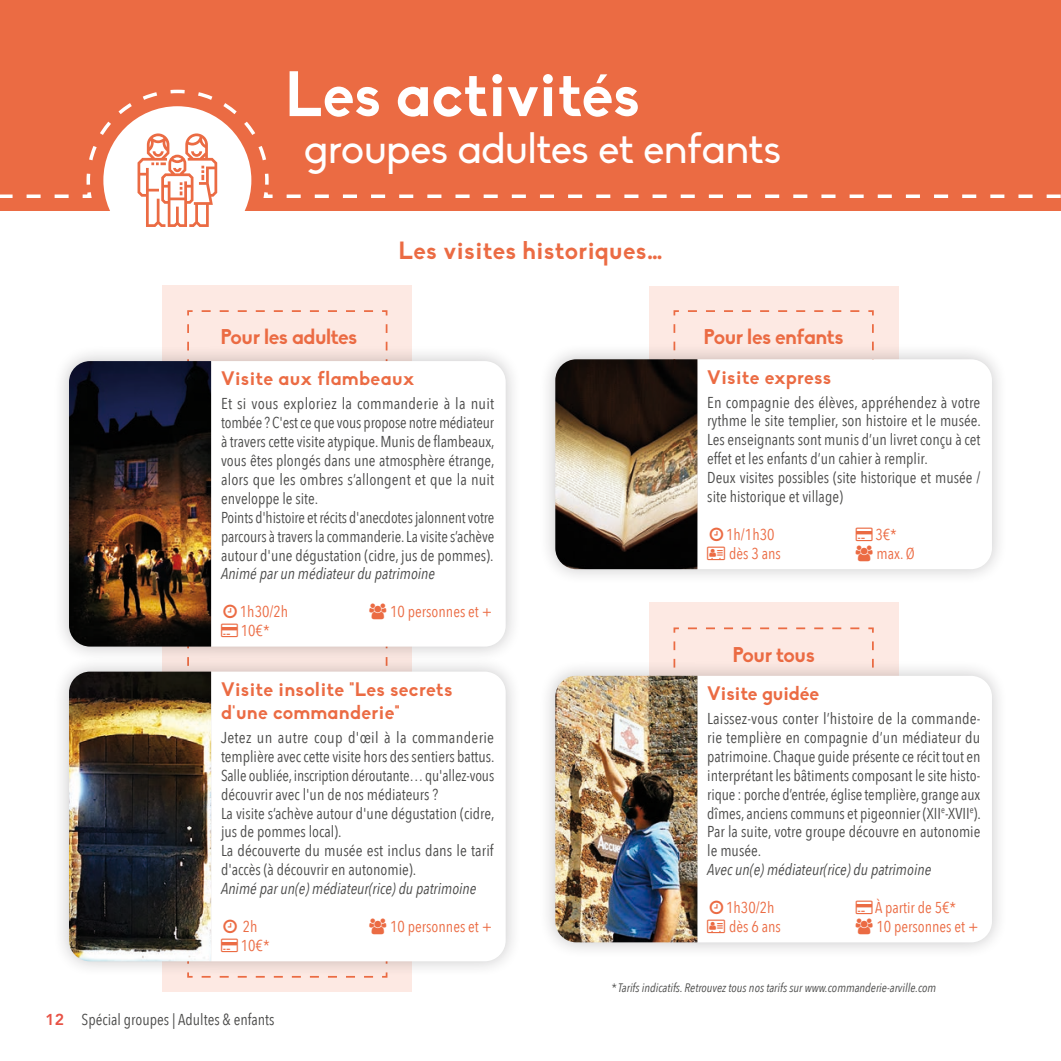
<style>
.page{position:relative;width:1061px;height:1061px;background:#fff}
.page>*{position:absolute;margin:0;border:0;box-sizing:border-box;transform-origin:0 0}
._04_TITRE_GRAND_2{font:700 63px "Biko";color:#fff}
._04_TITRE_GRAND_2-2{font:42px "Biko";color:#fff}
._04_TITRE_GRAND_2-3{font:700 24.5px "Biko";letter-spacing:.02em;color:#eb6b43}
._04_TITRE_GRAND_2-4{font:700 21px "Biko";letter-spacing:-.02em;color:#eb6b43}
._04_TITRE_GRAND_2-5{font:700 19.25px/23.1px "Biko";letter-spacing:.02em;color:#eb6b43}
._04_TITRE_GRAND_2-6{font:700 19.25px "Biko";color:#eb6b43}
._00_Txt_Courant{font:15.75px/18.9px "Avenir Next Condensed";color:#4a4a49;text-align:justify}
._00_Txt_Courant-2{font:italic 15.75px "Avenir Next Condensed";color:#4a4a49}
._00_Txt_Courant-3{font:15.75px "Avenir Next Condensed";color:#eb6b43}
._00_Txt_Courant-4{font:italic 12.25px "Avenir Next Condensed";color:#4a4a49}
.s1{font-family:"Avenir";font-weight:800;color:#e85245}
</style>
<div class="page">
<div style="left:649px;top:286px;width:249px;height:234px;background:#fde9e3"></div>
<div style="left:649px;top:603px;width:249px;height:236px;background:#fde9e3"></div>
<div style="left:162px;top:286px;width:250px;height:706px;background:#fde9e3"></div>
<svg style="left:673px;top:310px;width:201px;height:32px"></svg>
<svg style="left:673px;top:627px;width:201px;height:32px"></svg>
<div style="left:0;top:0;width:1061px;height:210px;background:#eb6b43"></div>
<svg style="left:0;top:194px;width:1061px;height:4px"></svg>
<div style="left:538px;top:659px;width:470px;height:300px;background:#1a171c;opacity:.25"></div>
<svg style="left:697px;top:676px;width:295px;height:266px"></svg>
<img style="left:555px;top:676px;width:142px;height:266px">
<div style="left:538px;top:342px;width:470px;height:244px;background:#1a171c;opacity:.25"></div>
<div style="left:697px;top:359px;width:295px;height:210px;background:#fff"></div>
<img style="left:555px;top:359px;width:142px;height:210px">
<div style="left:52px;top:344px;width:470px;height:319px;background:#1a171c;opacity:.25"></div>
<div style="left:211px;top:361px;width:295px;height:285px;background:#fff"></div>
<img style="left:69px;top:361px;width:142px;height:285px">
<div style="left:52px;top:655px;width:470px;height:322px;background:#1a171c;opacity:.25"></div>
<div style="left:211px;top:671px;width:295px;height:290px;background:#fff"></div>
<img style="left:69px;top:671px;width:142px;height:290px">
<svg style="left:85px;top:89px;width:184px;height:138px"></svg>
<svg style="left:707px;top:900px;width:18px;height:33px"></svg>
<svg style="left:855px;top:900px;width:17px;height:34px"></svg>
<svg style="left:707px;top:527px;width:18px;height:33px"></svg>
<svg style="left:855px;top:527px;width:17px;height:34px"></svg>
<svg style="left:223px;top:605px;width:14px;height:13px"></svg>
<svg style="left:221px;top:624px;width:17px;height:13px"></svg>
<svg style="left:221px;top:919px;width:17px;height:33px"></svg>
<svg style="left:369px;top:324px;width:18px;height:639px;background:#fdfbfb"></svg>
<p class="_04_TITRE_GRAND_2" style="left:285px;top:56px;width:357px">Les activités</p>
<p class="_04_TITRE_GRAND_2-2" style="left:304px;top:125px;width:478px">groupes adultes et enfants</p>
<p class="_04_TITRE_GRAND_2-4" style="left:220px;top:324px;width:139px">Pour les adultes</p>
<p class="_04_TITRE_GRAND_2-3" style="left:398px;top:236px;width:266px">Les visites historiques…</p>
<p class="_04_TITRE_GRAND_2-5" style="left:221px;top:367px;width:195px">Visite aux flambeaux</p>
<p class="_00_Txt_Courant" style="left:221px;top:393px;width:275px">Et si vous exploriez la commanderie à la nuit tombée ? C'est ce que vous propose notre médiateur à travers cette visite atypique. Munis de flambeaux, vous êtes plongés dans une atmosphère étrange, alors que les ombres s’allongent et que la nuit enveloppe le site.</p>
<p class="_00_Txt_Courant" style="left:221px;top:507px;width:275px">Points d'histoire et récits d'anecdotes jalonnent votre parcours à travers la commanderie. La visite s’achève autour d'une dégustation (cidre, jus de pommes).</p>
<p class="_00_Txt_Courant-2" style="left:221px;top:564px;width:216px">Animé par un médiateur du patrimoine</p>
<p class="_00_Txt_Courant-3" style="left:240px;top:598px;width:50px">1h30/2h</p>
<p class="_00_Txt_Courant-3" style="left:241px;top:617px;width:30px">10€*</p>
<p class="_00_Txt_Courant-3" style="left:390px;top:598px;width:104px">10 personnes et +</p>
<p class="_04_TITRE_GRAND_2-5" style="left:221px;top:678px;width:233px">Visite insolite "Les secrets d'une commanderie"</p>
<p class="_00_Txt_Courant" style="left:221px;top:727px;width:275px">Jetez un autre coup d'œil à la commanderie templière avec cette visite hors des sentiers battus.<br>Salle oubliée, inscription déroutante… qu'allez-vous découvrir avec l'un de nos médiateurs ?</p>
<p class="_00_Txt_Courant" style="left:221px;top:803px;width:275px">La visite s’achève autour d'une dégustation (cidre, jus de pommes local).</p>
<p class="_00_Txt_Courant" style="left:221px;top:840px;width:274px">La découverte du musée est inclus dans le tarif d'accès (à découvrir en autonomie).</p>
<p class="_00_Txt_Courant-2" style="left:221px;top:879px;width:257px">Animé par un(e) médiateur(rice) du patrimoine</p>
<p class="_00_Txt_Courant-3" style="left:243px;top:913px;width:16px">2h</p>
<p class="_00_Txt_Courant-3" style="left:241px;top:932px;width:30px">10€*</p>
<p class="_00_Txt_Courant-3" style="left:390px;top:913px;width:104px">10 personnes et +</p>
<p class="_04_TITRE_GRAND_2-4" style="left:703px;top:324px;width:142px">Pour les enfants</p>
<p class="_04_TITRE_GRAND_2-5" style="left:707px;top:365px;width:125px">Visite express</p>
<p class="_00_Txt_Courant" style="left:707px;top:392px;width:275px">En compagnie des élèves, appréhendez à votre rythme le site templier, son histoire et le musée.<br>Les enseignants sont munis d’un livret conçu à cet effet et les enfants d’un cahier à remplir.</p>
<p class="_00_Txt_Courant" style="left:707px;top:467px;width:274px">Deux visites possibles (site historique et musée / site historique et village)</p>
<p class="_00_Txt_Courant-3" style="left:726px;top:521px;width:50px">1h/1h30</p>
<p class="_00_Txt_Courant-3" style="left:729px;top:540px;width:53px">dès 3 ans</p>
<p class="_00_Txt_Courant-3" style="left:875px;top:521px;width:23px">3€*</p>
<p class="_00_Txt_Courant-3" style="left:876px;top:540px;width:40px">max. Ø</p>
<p class="_04_TITRE_GRAND_2-4" style="left:732px;top:641px;width:84px">Pour tous</p>
<p class="_04_TITRE_GRAND_2-6" style="left:707px;top:682px;width:113px">Visite guidée</p>
<p class="_00_Txt_Courant" style="left:707px;top:708px;width:275px">Laissez-vous conter l’histoire de la commande&shy;rie templière en compagnie d’un médiateur du patrimoine. Chaque guide présente ce récit tout en interprétant les bâtiments composant le site histo&shy;rique : porche d’entrée, église templière, grange aux dîmes, anciens communs et pigeonnier (XII<sup>e</sup>-XVII<sup>e</sup>).<br>Par la suite, votre groupe découvre en autonomie le musée.</p>
<p class="_00_Txt_Courant-2" style="left:707px;top:860px;width:225px">Avec un(e) médiateur(rice) du patrimoine</p>
<p class="_00_Txt_Courant-3" style="left:726px;top:894px;width:50px">1h30/2h</p>
<p class="_00_Txt_Courant-3" style="left:729px;top:913px;width:53px">dès 6 ans</p>
<p class="_00_Txt_Courant-3" style="left:875px;top:894px;width:82px">À partir de 5€*</p>
<p class="_00_Txt_Courant-3" style="left:876px;top:913px;width:104px">10 personnes et +</p>
<p class="_00_Txt_Courant" style="left:45px;top:1009px;width:231px"><span class="s1">12</span> Spécial groupes | Adultes &amp; enfants</p>
<p class="_00_Txt_Courant-4" style="left:611px;top:980px;width:327px">* Tarifs indicatifs. Retrouvez tous nos tarifs sur www.commanderie-arville.com</p>
</div>
